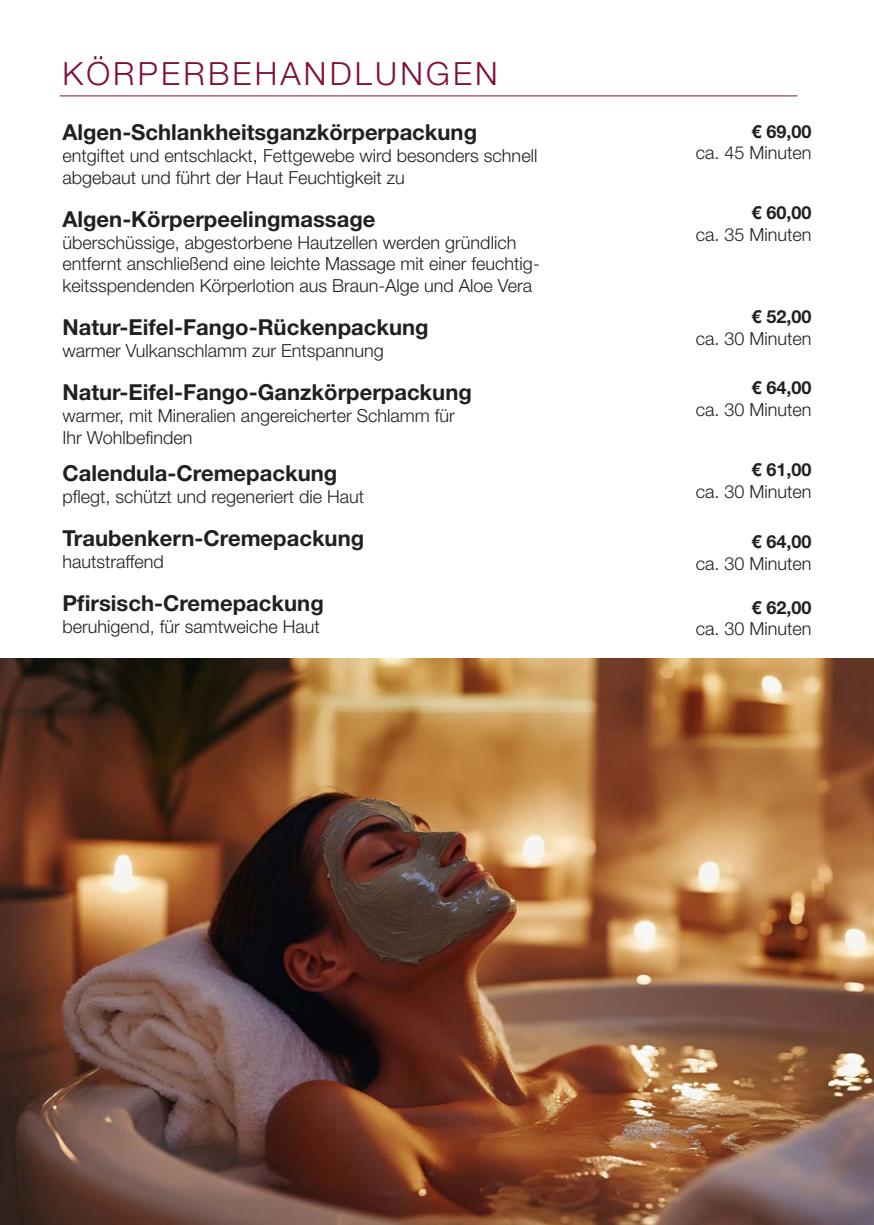
<style>
.page{position:relative;width:874px;height:1225px;background:#fff}
.page>*{position:absolute;margin:0;border:0;box-sizing:border-box;transform-origin:0 0}
.t1{font:300 32px "Helvetica Neue LT Pro";letter-spacing:.1em;color:#810e39}
.t2{font:700 22px "Helvetica Neue LT Pro";color:#231f20}
.t3{font:300 18px/21.6px "Helvetica Neue LT Pro";color:#231f20}
.t4{font:700 18px "Helvetica Neue LT Pro";color:#231f20}
</style>
<div class="page">
<hr style="left:60px;top:95px;width:737px;height:1px;background:#810e39">
<img style="left:0;top:659px;width:873px;height:566px">
<p class="t1" style="left:62px;top:54px;width:436px">KÖRPERBEHANDLUNGEN</p>
<p class="t2" style="left:62px;top:119px;width:416px">Algen-Schlankheitsganzkörperpackung</p>
<p class="t3" style="left:62px;top:144px;width:476px">entgiftet und entschlackt, Fettgewebe wird besonders schnell abgebaut und führt der Haut Feuchtigkeit zu</p>
<p class="t2" style="left:62px;top:206px;width:314px">Algen-Körperpeelingmassage</p>
<p class="t3" style="left:62px;top:231px;width:478px">überschüssige, abgestorbene Hautzellen werden gründlich entfernt anschließend eine leichte Massage mit einer feuchtig&shy;keitsspendenden Körperlotion aus Braun-Alge und Aloe Vera</p>
<p class="t2" style="left:62px;top:314px;width:367px">Natur-Eifel-Fango-Rückenpackung</p>
<p class="t3" style="left:62px;top:339px;width:323px">warmer Vulkanschlamm zur Entspannung</p>
<p class="t2" style="left:62px;top:379px;width:411px">Natur-Eifel-Fango-Ganzkörperpackung</p>
<p class="t3" style="left:62px;top:404px;width:394px">warmer, mit Mineralien angereicherter Schlamm für</p>
<p class="t3" style="left:62px;top:426px;width:132px">Ihr Wohlbefinden</p>
<p class="t2" style="left:62px;top:460px;width:276px">Calendula-Cremepackung</p>
<p class="t3" style="left:62px;top:485px;width:303px">pflegt, schützt und regeneriert die Haut</p>
<p class="t2" style="left:62px;top:525px;width:303px">Traubenkern-Cremepackung</p>
<p class="t3" style="left:62px;top:550px;width:103px">hautstraffend</p>
<p class="t2" style="left:62px;top:590px;width:263px">Pfirsisch-Cremepackung</p>
<p class="t3" style="left:62px;top:615px;width:259px">beruhigend, für samtweiche Haut</p>
<p class="t4" style="left:751px;top:120px;width:62px">€ 69,00</p>
<p class="t3" style="left:695px;top:142px;width:117px">ca. 45 Minuten</p>
<p class="t4" style="left:751px;top:202px;width:62px">€ 60,00</p>
<p class="t3" style="left:695px;top:223px;width:117px">ca. 35 Minuten</p>
<p class="t4" style="left:751px;top:305px;width:62px">€ 52,00</p>
<p class="t3" style="left:695px;top:327px;width:117px">ca. 30 Minuten</p>
<p class="t4" style="left:751px;top:377px;width:62px">€ 64,00</p>
<p class="t3" style="left:695px;top:398px;width:117px">ca. 30 Minuten</p>
<p class="t4" style="left:751px;top:459px;width:62px">€ 61,00</p>
<p class="t3" style="left:695px;top:480px;width:117px">ca. 30 Minuten</p>
<p class="t4" style="left:751px;top:530px;width:62px">€ 64,00</p>
<p class="t3" style="left:695px;top:552px;width:117px">ca. 30 Minuten</p>
<p class="t4" style="left:751px;top:596px;width:62px">€ 62,00</p>
<p class="t3" style="left:695px;top:618px;width:117px">ca. 30 Minuten</p>
</div>
